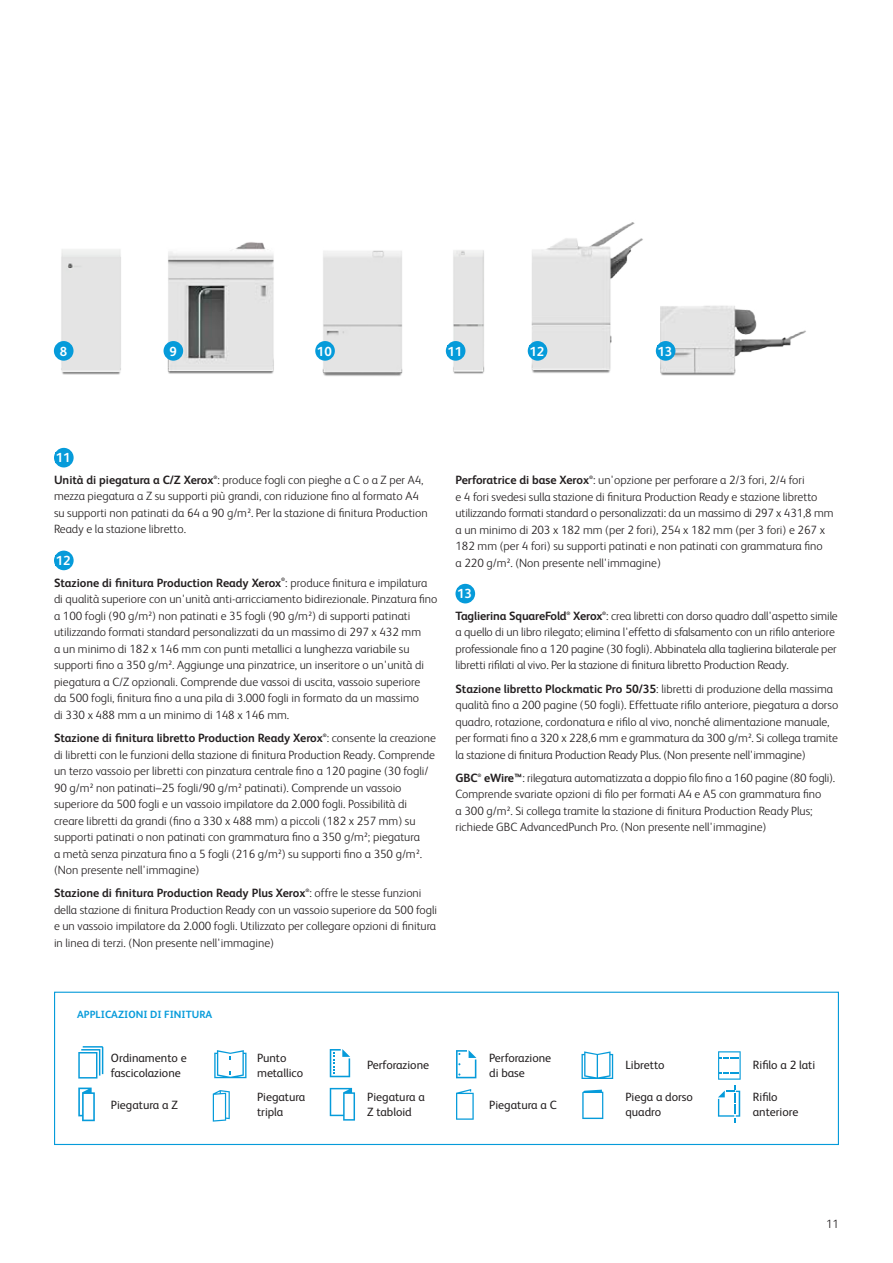
<style>
.page{position:relative;width:893px;height:1263px;background:#fff}
.page>*{position:absolute;margin:0;border:0;box-sizing:border-box;transform-origin:0 0}
.t1{font:700 13.2px "Xerox Sans";color:#fff}
.t2{font:300 12px/16.5px "Xerox Sans";color:#231f20}
.t3{font:700 12px "Xerox Sans";color:#231f20}
.t4{font:12px/15px "Xerox Sans";color:#231f20}
.t5{font:700 10.5px "Xerox Sans";color:#069bda}
.t6{font:700 4.8px "Xerox Sans";color:#231f20}
.s1{font-weight:700}
.s2{font-weight:300}
</style>
<div class="page">
<img style="left:55px;top:249px;width:66px;height:126px">
<img style="left:163px;top:242px;width:111px;height:132px">
<img style="left:316px;top:250px;width:87px;height:126px">
<img style="left:447px;top:250px;width:38px;height:124px">
<img style="left:527px;top:222px;width:129px;height:151px">
<img style="left:660px;top:305px;width:146px;height:71px">
<div style="left:54px;top:448px;width:20px;height:19px;background:#069bda;border-radius:50%"></div>
<div style="left:54px;top:551px;width:20px;height:19px;background:#069bda;border-radius:50%"></div>
<div style="left:455px;top:584px;width:20px;height:19px;background:#069bda;border-radius:50%"></div>
<div style="left:54px;top:992px;width:785px;height:153px;border:1px solid #069bda"></div>
<svg style="left:213px;top:1090px;width:17px;height:32px"></svg>
<svg style="left:330px;top:1049px;width:20px;height:28px"></svg>
<svg style="left:78px;top:1046px;width:25px;height:32px"></svg>
<svg style="left:330px;top:1088px;width:25px;height:32px"></svg>
<svg style="left:78px;top:1087px;width:17px;height:34px"></svg>
<svg style="left:214px;top:1050px;width:32px;height:28px"></svg>
<svg style="left:582px;top:1089px;width:21px;height:30px"></svg>
<svg style="left:456px;top:1089px;width:18px;height:31px"></svg>
<svg style="left:718px;top:1051px;width:23px;height:71px"></svg>
<svg style="left:581px;top:1051px;width:32px;height:28px"></svg>
<svg style="left:456px;top:1050px;width:20px;height:28px"></svg>
<div style="left:54px;top:341px;width:20px;height:20px;background:#069bda;border-radius:50%"></div>
<div style="left:164px;top:341px;width:19px;height:20px;background:#069bda;border-radius:50%"></div>
<div style="left:446px;top:341px;width:19px;height:20px;background:#069bda;border-radius:50%"></div>
<svg style="left:315px;top:341px;width:20px;height:20px"></svg>
<div style="left:317px;top:345px;width:15px;height:11px;background:#069bda"></div>
<div style="left:528px;top:341px;width:19px;height:20px;background:#069bda;border-radius:50%"></div>
<div style="left:529px;top:345px;width:16px;height:11px;background:#069bda"></div>
<div style="left:656px;top:341px;width:19px;height:20px;background:#069bda;border-radius:50%"></div>
<p class="t1" style="left:60px;top:342px;width:9px">8</p>
<p class="t1" style="left:170px;top:342px;width:9px">9</p>
<p class="t1" style="left:317px;top:342px;width:16px">10</p>
<p class="t1" style="left:448px;top:342px;width:16px">11</p>
<p class="t1" style="left:529px;top:342px;width:16px">12</p>
<p class="t1" style="left:658px;top:342px;width:16px">13</p>
<p class="t1" style="left:56px;top:449px;width:16px">11</p>
<p class="t2" style="left:54px;top:471px;width:371px"><span class="s1">Unità di piegatura a C/Z Xerox</span> : produce fogli con pieghe a C o a Z per A4,</p>
<p class="t6" style="left:213px;top:474px;width:5px">®</p>
<p class="t2" style="left:54px;top:487px;width:375px">mezza piegatura a Z su supporti più grandi, con riduzione fino al formato A4 su supporti non patinati da 64 a 90 g/m². Per la stazione di finitura Production<br>Ready e la stazione libretto.</p>
<p class="t1" style="left:56px;top:551px;width:16px">12</p>
<p class="t3" style="left:54px;top:574px;width:375px">Stazione di finitura Production Ready Xerox <span class="s2">: produce finitura e impilatura</span></p>
<p class="t6" style="left:281px;top:576px;width:5px">®</p>
<p class="t2" style="left:54px;top:590px;width:385px">di qualità superiore con un'unità anti-arricciamento bidirezionale. Pinzatura fino a 100 fogli (90 g/m²) non patinati e 35 fogli (90 g/m²) di supporti patinati utilizzando formati standard personalizzati da un massimo di 297 x 432 mm<br>a un minimo di 182 x 146 mm con punti metallici a lunghezza variabile su supporti fino a 350 g/m². Aggiunge una pinzatrice, un inseritore o un'unità di piegatura a C/Z opzionali. Comprende due vassoi di uscita, vassoio superiore<br>da 500 fogli, finitura fino a una pila di 3.000 fogli in formato da un massimo<br>di 330 x 488 mm a un minimo di 148 x 146 mm.</p>
<p class="t3" style="left:54px;top:730px;width:383px">Stazione di finitura libretto Production Ready Xerox <span class="s2">: consente la creazione</span></p>
<p class="t6" style="left:323px;top:732px;width:5px">®</p>
<p class="t2" style="left:54px;top:745px;width:382px">di libretti con le funzioni della stazione di finitura Production Ready. Comprende un terzo vassoio per libretti con pinzatura centrale fino a 120 pagine (30 fogli/ 90 g/m² non patinati–25 fogli/90 g/m² patinati). Comprende un vassoio superiore da 500 fogli e un vassoio impilatore da 2.000 fogli. Possibilità di creare libretti da grandi (fino a 330 x 488 mm) a piccoli (182 x 257 mm) su supporti patinati o non patinati con grammatura fino a 350 g/m²; piegatura<br>a metà senza pinzatura fino a 5 fogli (216 g/m²) su supporti fino a 350 g/m². (Non presente nell'immagine)</p>
<p class="t3" style="left:54px;top:885px;width:369px">Stazione di finitura Production Ready Plus Xerox <span class="s2">: offre le stesse funzioni</span></p>
<p class="t6" style="left:305px;top:887px;width:5px">®</p>
<p class="t2" style="left:54px;top:901px;width:385px;text-align:justify">della stazione di finitura Production Ready con un vassoio superiore da 500 fogli e un vassoio impilatore da 2.000 fogli. Utilizzato per collegare opzioni di finitura in linea di terzi. (Non presente nell'immagine)</p>
<p class="t6" style="left:589px;top:474px;width:5px">®</p>
<p class="t2" style="left:455px;top:488px;width:379px">e 4 fori svedesi sulla stazione di finitura Production Ready e stazione libretto utilizzando formati standard o personalizzati: da un massimo di 297 x 431,8 mm a un minimo di 203 x 182 mm (per 2 fori), 254 x 182 mm (per 3 fori) e 267 x 182 mm (per 4 fori) su supporti patinati e non patinati con grammatura fino<br>a 220 g/m². (Non presente nell'immagine)</p>
<p class="t1" style="left:457px;top:585px;width:16px">13</p>
<p class="t3" style="left:455px;top:608px;width:113px">Taglierina SquareFold</p>
<p class="t6" style="left:566px;top:610px;width:5px">®</p>
<p class="t2" style="left:573px;top:607px;width:266px"><span class="s1">Xerox</span> : crea libretti con dorso quadro dall'aspetto simile</p>
<p class="t2" style="left:455px;top:471px;width:351px"><span class="s1">Perforatrice di base Xerox</span> : un'opzione per perforare a 2/3 fori, 2/4 fori</p>
<p class="t6" style="left:602px;top:610px;width:5px">®</p>
<p class="t2" style="left:455px;top:623px;width:383px">a quello di un libro rilegato; elimina l'effetto di sfalsamento con un rifilo anteriore professionale fino a 120 pagine (30 fogli). Abbinatela alla taglierina bilaterale per libretti rifilati al vivo. Per la stazione di finitura libretto Production Ready.</p>
<p class="t2" style="left:455px;top:680px;width:384px"><span class="s1">Stazione libretto Plockmatic Pro 50/35</span>: libretti di produzione della massima qualità fino a 200 pagine (50 fogli). Effettuate rifilo anteriore, piegatura a dorso quadro, rotazione, cordonatura e rifilo al vivo, nonché alimentazione manuale, per formati fino a 320 x 228,6 mm e grammatura da 300 g/m². Si collega tramite la stazione di finitura Production Ready Plus. (Non presente nell'immagine)</p>
<p class="t3" style="left:455px;top:770px;width:24px">GBC</p>
<p class="t6" style="left:477px;top:772px;width:5px">®</p>
<p class="t2" style="left:455px;top:769px;width:381px;text-indent:29px"><span class="s1">eWire™</span>: rilegatura automatizzata a doppio filo fino a 160 pagine (80 fogli).<br>Comprende svariate opzioni di filo per formati A4 e A5 con grammatura fino<br>a 300 g/m². Si collega tramite la stazione di finitura Production Ready Plus; richiede GBC AdvancedPunch Pro. (Non presente nell'immagine)</p>
<p class="t5" style="left:77px;top:1007px;width:137px">APPLICAZIONI DI FINITURA</p>
<p class="t4" style="left:111px;top:1049px;width:77px">Ordinamento e fascicolazione</p>
<p class="t4" style="left:257px;top:1049px;width:48px">Punto metallico</p>
<p class="t4" style="left:367px;top:1057px;width:63px">Perforazione</p>
<p class="t4" style="left:489px;top:1049px;width:63px">Perforazione di base</p>
<p class="t4" style="left:625px;top:1057px;width:41px">Libretto</p>
<p class="t4" style="left:753px;top:1057px;width:64px">Rifilo a 2 lati</p>
<p class="t4" style="left:111px;top:1096px;width:68px">Piegatura a Z</p>
<p class="t4" style="left:257px;top:1089px;width:50px">Piegatura tripla</p>
<p class="t4" style="left:367px;top:1089px;width:59px">Piegatura a<br>Z tabloid</p>
<p class="t4" style="left:489px;top:1096px;width:69px">Piegatura a C</p>
<p class="t4" style="left:625px;top:1089px;width:69px">Piega a dorso quadro</p>
<p class="t4" style="left:753px;top:1089px;width:47px">Rifilo anteriore</p>
<p class="t2" style="left:826px;top:1215px;width:14px">11</p>
</div>
